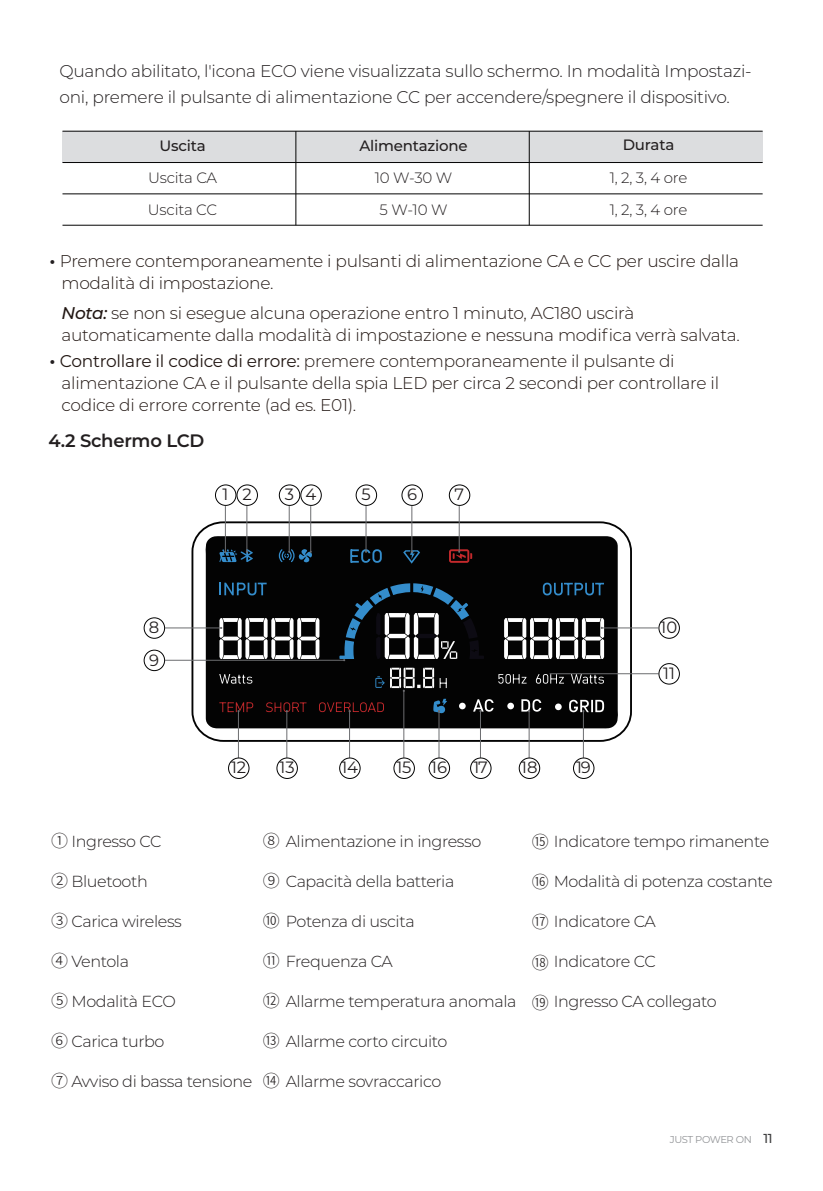
<style>
.page{position:relative;width:823px;height:1191px;background:#fff}
.page>*{position:absolute;margin:0;border:0;box-sizing:border-box;transform-origin:0 0}
.t1{font:600 18px "Montserrat";letter-spacing:-.015em;color:#231f20}
.t2{font:300 17px/22px "Montserrat";letter-spacing:-.015em;color:#221713}
.t3{font:300 17px/26px "Montserrat";letter-spacing:-.015em;color:#231f20}
.t4{font:16.4px/32.4px "Montserrat";color:#231f20}
.t5{font:300 16px "Montserrat";letter-spacing:-.025em;color:#231f20}
.t6{font:300 15px/32px "Montserrat";letter-spacing:-.015em;color:#231f20}
.t7{font:500 15px "Montserrat";letter-spacing:-.015em;color:#231f20}
.t8{font:10px "Montserrat";letter-spacing:-.04em;color:#939598}
.s1{font-weight:600;font-size:18px;color:#231f20}
.s2{font-weight:500;font-style:italic}
.s3{font-weight:400}
.s4{font-family:"Source Han Sans CN";font-size:17px}
.s5{font-weight:500;font-size:13px;color:#3e3e3f}
</style>
<div class="page">
<div style="left:62px;top:131px;width:700px;height:31px;background:#dcdddf"></div>
<hr style="left:62px;top:193px;width:700px;height:1px;background:#030303">
<hr style="left:62px;top:162px;width:700px;height:1px;background:#030303">
<hr style="left:62px;top:131px;width:700px;height:1px;background:#030303">
<hr style="left:62px;top:225px;width:700px;height:1px;background:#030303">
<hr style="left:528px;top:131px;width:1px;height:94px;background:#030303">
<hr style="left:295px;top:131px;width:1px;height:94px;background:#030303">
<div style="left:191px;top:521px;width:440px;height:221px;border:2px solid #030303;border-radius:30px"></div>
<div style="left:204px;top:536px;width:415px;height:192px;background:#030303"></div>
<svg style="left:498px;top:674px;width:28px;height:9px"></svg>
<svg style="left:535px;top:674px;width:28px;height:9px"></svg>
<svg style="left:570px;top:674px;width:33px;height:9px"></svg>
<svg style="left:542px;top:582px;width:61px;height:13px"></svg>
<svg style="left:219px;top:582px;width:47px;height:13px"></svg>
<svg style="left:219px;top:674px;width:33px;height:9px"></svg>
<svg style="left:375px;top:676px;width:9px;height:12px"></svg>
<div style="left:507px;top:702px;width:6px;height:7px;background:#fff;border-radius:50%"></div>
<div style="left:459px;top:702px;width:6px;height:7px;background:#fff;border-radius:50%"></div>
<svg style="left:554px;top:703px;width:7px;height:7px"></svg>
<svg style="left:449px;top:549px;width:23px;height:14px"></svg>
<svg style="left:350px;top:549px;width:31px;height:14px"></svg>
<svg style="left:403px;top:550px;width:17px;height:13px"></svg>
<svg style="left:219px;top:549px;width:34px;height:13px"></svg>
<svg style="left:278px;top:548px;width:35px;height:15px"></svg>
<hr style="left:225px;top:506px;width:1px;height:45px;background:#6c6d70">
<div style="left:215px;top:484px;width:21px;height:22px;border:1px solid #030303;border-radius:50%"></div>
<hr style="left:246px;top:506px;width:1px;height:45px;background:#6c6d70">
<div style="left:236px;top:484px;width:21px;height:22px;border:1px solid #030303;border-radius:50%"></div>
<hr style="left:289px;top:506px;width:1px;height:45px;background:#6c6d70">
<div style="left:279px;top:484px;width:21px;height:22px;border:1px solid #030303;border-radius:50%"></div>
<hr style="left:310px;top:506px;width:1px;height:45px;background:#6c6d70">
<div style="left:300px;top:484px;width:21px;height:22px;border:1px solid #030303;border-radius:50%"></div>
<hr style="left:365px;top:506px;width:1px;height:45px;background:#6c6d70">
<div style="left:355px;top:484px;width:21px;height:22px;border:1px solid #030303;border-radius:50%"></div>
<hr style="left:411px;top:506px;width:1px;height:45px;background:#6c6d70">
<div style="left:401px;top:484px;width:21px;height:22px;border:1px solid #030303;border-radius:50%"></div>
<hr style="left:458px;top:506px;width:1px;height:45px;background:#6c6d70">
<div style="left:449px;top:484px;width:21px;height:22px;border:1px solid #030303;border-radius:50%"></div>
<hr style="left:165px;top:627px;width:57px;height:1px;background:#6c6d70">
<div style="left:144px;top:617px;width:21px;height:21px;border:1px solid #030303;border-radius:50%"></div>
<hr style="left:165px;top:660px;width:179px;height:1px;background:#6c6d70">
<div style="left:144px;top:650px;width:21px;height:21px;border:1px solid #030303;border-radius:50%"></div>
<svg style="left:219px;top:618px;width:100px;height:41px"></svg>
<svg style="left:339px;top:583px;width:144px;height:78px;background:#232e36"></svg>
<svg style="left:219px;top:702px;width:34px;height:10px"></svg>
<svg style="left:265px;top:702px;width:41px;height:10px"></svg>
<hr style="left:238px;top:711px;width:1px;height:47px;background:#6c6d70">
<div style="left:228px;top:757px;width:21px;height:21px;border:1px solid #030303;border-radius:50%"></div>
<hr style="left:286px;top:711px;width:1px;height:47px;background:#6c6d70">
<div style="left:276px;top:757px;width:21px;height:21px;border:1px solid #030303;border-radius:50%"></div>
<hr style="left:349px;top:711px;width:1px;height:47px;background:#6c6d70">
<div style="left:339px;top:757px;width:21px;height:21px;border:1px solid #030303;border-radius:50%"></div>
<hr style="left:403px;top:690px;width:1px;height:68px;background:#6c6d70">
<div style="left:393px;top:757px;width:21px;height:21px;border:1px solid #030303;border-radius:50%"></div>
<hr style="left:438px;top:711px;width:1px;height:47px;background:#6c6d70">
<div style="left:428px;top:757px;width:21px;height:21px;border:1px solid #030303;border-radius:50%"></div>
<hr style="left:480px;top:711px;width:1px;height:47px;background:#6c6d70">
<div style="left:470px;top:757px;width:21px;height:21px;border:1px solid #030303;border-radius:50%"></div>
<hr style="left:528px;top:711px;width:1px;height:47px;background:#6c6d70">
<div style="left:518px;top:757px;width:21px;height:21px;border:1px solid #030303;border-radius:50%"></div>
<hr style="left:582px;top:711px;width:1px;height:47px;background:#6c6d70">
<div style="left:573px;top:757px;width:21px;height:21px;border:1px solid #030303;border-radius:50%"></div>
<svg style="left:319px;top:702px;width:65px;height:10px"></svg>
<svg style="left:433px;top:699px;width:14px;height:14px"></svg>
<svg style="left:390px;top:667px;width:56px;height:25px"></svg>
<svg style="left:473px;top:699px;width:20px;height:13px"></svg>
<svg style="left:521px;top:699px;width:20px;height:13px"></svg>
<svg style="left:568px;top:699px;width:35px;height:13px"></svg>
<div style="left:658px;top:617px;width:21px;height:21px;border:1px solid #030303;border-radius:50%"></div>
<hr style="left:549px;top:673px;width:109px;height:1px;background:#6c6d70">
<div style="left:658px;top:663px;width:21px;height:21px;border:1px solid #030303;border-radius:50%"></div>
<hr style="left:601px;top:627px;width:57px;height:1px;background:#6c6d70">
<svg style="left:504px;top:618px;width:99px;height:41px"></svg>
<p class="t3" style="left:59px;top:57px;width:693px">Quando abilitato, l'icona ECO viene visualizzata sullo schermo. In modalità Impostazi&shy;oni, premere il pulsante di alimentazione CC per accendere/spegnere il dispositivo.</p>
<p class="t7" style="left:159px;top:135px;width:48px">Uscita</p>
<p class="t6" style="left:148px;top:161px;width:71px">Uscita CA<br>Uscita CC</p>
<p class="t7" style="left:359px;top:135px;width:110px">Alimentazione</p>
<p class="t6" style="left:374px;top:161px;width:79px;text-align:center">10 W-30 W<br>5 W-10 W</p>
<p class="t7" style="left:622px;top:135px;width:53px">Durata</p>
<p class="t6" style="left:609px;top:161px;width:79px">1, 2, 3, 4 ore<br>1, 2, 3, 4 ore</p>
<p class="t2" style="left:61px;top:249px;width:678px;text-indent:-12px"><span class="s1">•</span> Premere contemporaneamente i pulsanti di alimentazione CA e CC per uscire dalla modalità di impostazione.</p>
<p class="t2" style="left:61px;top:301px;width:679px"><span class="s2">Nota:</span> se non si esegue alcuna operazione entro 1 minuto, AC180 uscirà automaticamente dalla modalità di impostazione e nessuna modifica verrà salvata.</p>
<p class="t2" style="left:61px;top:349px;width:658px;text-indent:-12px"><span class="s1">•</span> <span class="s3">Controllare il codice di errore:</span> premere contemporaneamente il pulsante di alimentazione CA e il pulsante della spia LED per circa 2 secondi per controllare il codice di errore corrente (ad es. E01).</p>
<p class="t1" style="left:48px;top:428px;width:157px">4.2 Schermo LCD</p>
<p class="t4" style="left:222px;top:478px;width:31px">1 2</p>
<p class="t4" style="left:284px;top:478px;width:33px">3 4</p>
<p class="t4" style="left:361px;top:478px;width:11px">5</p>
<p class="t4" style="left:407px;top:478px;width:11px">6</p>
<p class="t4" style="left:454px;top:478px;width:11px">7</p>
<p class="t4" style="left:149px;top:610px;width:12px">8<br>9</p>
<p class="t4" style="left:231px;top:750px;width:17px">12</p>
<p class="t4" style="left:279px;top:750px;width:17px">13</p>
<p class="t4" style="left:341px;top:750px;width:18px">14</p>
<p class="t4" style="left:396px;top:750px;width:52px">15 16</p>
<p class="t4" style="left:473px;top:750px;width:16px">17</p>
<p class="t4" style="left:521px;top:750px;width:18px">18</p>
<p class="t4" style="left:576px;top:750px;width:16px">19</p>
<p class="t4" style="left:660px;top:610px;width:18px">10</p>
<p class="t4" style="left:662px;top:656px;width:13px">11</p>
<p class="t5" style="left:51px;top:830px;width:112px"><span class="s4">①</span> Ingresso CC</p>
<p class="t5" style="left:51px;top:870px;width:98px"><span class="s4">②</span> Bluetooth</p>
<p class="t5" style="left:51px;top:910px;width:132px"><span class="s4">③</span> Carica wireless</p>
<p class="t5" style="left:51px;top:950px;width:79px"><span class="s4">④</span> Ventola</p>
<p class="t5" style="left:51px;top:990px;width:126px"><span class="s4">⑤</span> Modalità ECO</p>
<p class="t5" style="left:51px;top:1030px;width:115px"><span class="s4">⑥</span> Carica turbo</p>
<p class="t5" style="left:51px;top:1070px;width:202px"><span class="s4">⑦</span> Avviso di bassa tensione</p>
<p class="t5" style="left:262px;top:830px;width:220px"><span class="s4">⑧</span> Alimentazione in ingresso</p>
<p class="t5" style="left:262px;top:870px;width:193px"><span class="s4">⑨</span> Capacità della batteria</p>
<p class="t5" style="left:262px;top:910px;width:153px"><span class="s4">⑩</span> Potenza di uscita</p>
<p class="t5" style="left:262px;top:950px;width:131px"><span class="s4">⑪</span> Frequenza CA</p>
<p class="t5" style="left:262px;top:990px;width:255px"><span class="s4">⑫</span> Allarme temperatura anomala</p>
<p class="t5" style="left:262px;top:1030px;width:186px"><span class="s4">⑬</span> Allarme corto circuito</p>
<p class="t5" style="left:262px;top:1070px;width:180px"><span class="s4">⑭</span> Allarme sovraccarico</p>
<p class="t5" style="left:531px;top:830px;width:239px"><span class="s4">⑮</span> Indicatore tempo rimanente</p>
<p class="t5" style="left:531px;top:870px;width:242px"><span class="s4">⑯</span> Modalità di potenza costante</p>
<p class="t5" style="left:531px;top:910px;width:126px"><span class="s4">⑰</span> Indicatore CA</p>
<p class="t5" style="left:531px;top:950px;width:126px"><span class="s4">⑱</span> Indicatore CC</p>
<p class="t5" style="left:531px;top:990px;width:186px"><span class="s4">⑲</span> Ingresso CA collegato</p>
<p class="t8" style="left:669px;top:1132px;width:104px">JUST POWER ON <span class="s5">11</span></p>
</div>
